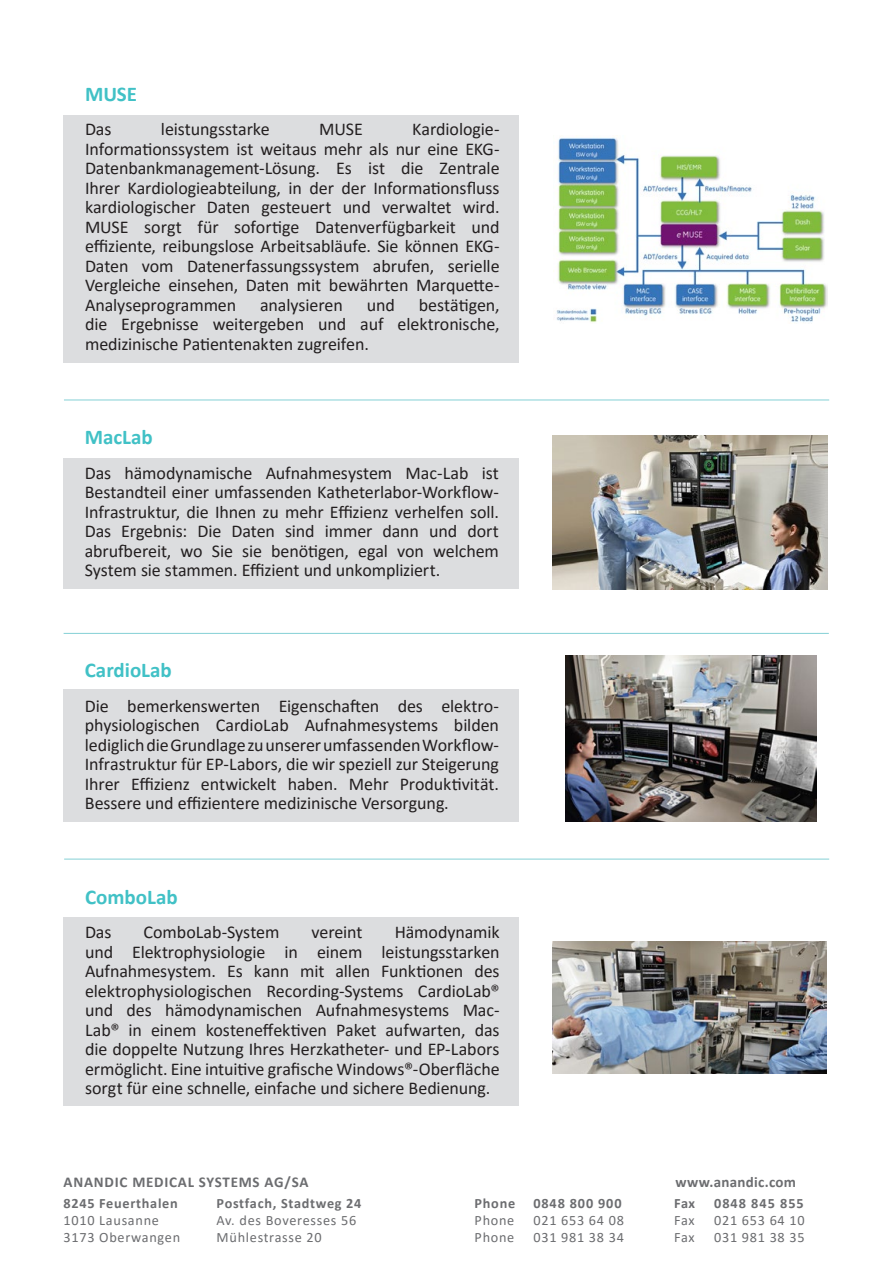
<style>
.page{position:relative;width:893px;height:1263px;background:#fff}
.page>*{position:absolute;margin:0;border:0;box-sizing:border-box;transform-origin:0 0}
.t1{font:700 21px "Calibri";color:#41c1c6}
.t2{font:18px/19.5px "Calibri";letter-spacing:-.005em;color:#231f20;text-align:justify}
.t3{font:700 15px "Calibri";letter-spacing:.045em;color:#6c6d70}
.t4{font:700 15px "Calibri";letter-spacing:.02em;color:#6c6d70}
.t5{font:14.25px "Calibri";letter-spacing:.05em;color:#6c6d70}
.t6{font:700 14.25px "Calibri";letter-spacing:.05em;color:#6c6d70}
.t7{font:700 14.25px "Calibri";letter-spacing:.07em;color:#6c6d70}
</style>
<div class="page">
<div style="left:64px;top:115px;width:455px;height:248px;background:#dcdddf"></div>
<hr style="left:64px;top:400px;width:765px;height:1px;background:#84d0d5">
<div style="left:64px;top:690px;width:455px;height:132px;background:#dcdddf"></div>
<hr style="left:64px;top:633px;width:765px;height:1px;background:#84d0d5">
<div style="left:64px;top:458px;width:454px;height:130px;background:#dcdddf"></div>
<img style="left:553px;top:137px;width:274px;height:186px">
<img style="left:553px;top:436px;width:274px;height:154px">
<div style="left:64px;top:917px;width:455px;height:188px;background:#dcdddf"></div>
<img style="left:552px;top:941px;width:275px;height:132px">
<hr style="left:64px;top:859px;width:765px;height:1px;background:#84d0d5">
<img style="left:566px;top:655px;width:250px;height:166px">
<p class="t1" style="left:85px;top:79px;width:54px">MUSE</p>
<p class="t2" style="left:85px;top:119px;width:28px">Das</p>
<p class="t2" style="left:161px;top:119px;width:110px">leistungsstarke</p>
<p class="t2" style="left:319px;top:119px;width:45px">MUSE</p>
<p class="t2" style="left:85px;top:119px;width:416px;text-indent:327px">Kardiologie-Informationssystem ist weitaus mehr als nur eine EKG-Datenbankmanagement-Lösung. Es ist die Zentrale Ihrer Kardiologieabteilung, in der der Informationsfluss kardiologischer Daten gesteuert und verwaltet wird.<br>MUSE sorgt für sofortige Datenverfügbarkeit und effiziente, reibungslose Arbeitsabläufe. Sie können EKG-Daten vom Datenerfassungssystem abrufen, serielle Vergleiche einsehen, Daten mit bewährten Marquette-Analyseprogrammen</p>
<p class="t2" style="left:85px;top:295px;width:416px;text-indent:334px">bestätigen, die Ergebnisse weitergeben und auf elektronische, medizinische Patientenakten zugreifen.</p>
<p class="t2" style="left:260px;top:295px;width:84px">analysieren</p>
<p class="t2" style="left:367px;top:295px;width:30px">und</p>
<p class="t1" style="left:85px;top:422px;width:70px">MacLab</p>
<p class="t2" style="left:85px;top:462px;width:416px">Das hämodynamische Aufnahmesystem Mac-Lab ist Bestandteil einer umfassenden Katheterlabor-Workflow-Infrastruktur, die Ihnen zu mehr Effizienz verhelfen soll.<br>Das Ergebnis: Die Daten sind immer dann und dort abrufbereit, wo Sie sie benötigen, egal von welchem System sie stammen. Effizient und unkompliziert.</p>
<p class="t1" style="left:85px;top:655px;width:88px">CardioLab</p>
<p class="t2" style="left:85px;top:695px;width:416px">Die bemerkenswerten Eigenschaften des elektro&shy;physiologischen CardioLab Aufnahmesystems bilden lediglichdieGrundlagezuunsererumfassendenWorkflow-Infrastruktur für EP-Labors, die wir speziell zur Steigerung Ihrer Effizienz entwickelt haben. Mehr Produktivität.<br>Bessere und effizientere medizinische Versorgung.</p>
<p class="t1" style="left:85px;top:882px;width:94px">ComboLab</p>
<p class="t2" style="left:85px;top:922px;width:28px">Das</p>
<p class="t2" style="left:144px;top:922px;width:137px">ComboLab-System</p>
<p class="t2" style="left:312px;top:922px;width:53px">vereint</p>
<p class="t2" style="left:85px;top:922px;width:416px;text-indent:310px">Hämodynamik und Elektrophysiologie in einem leistungsstarken Aufnahmesystem. Es kann mit allen Funktionen des elektrophysiologischen Recording-Systems CardioLab® und des hämodynamischen Aufnahmesystems Mac-Lab® in einem kosteneffektiven Paket aufwarten, das die doppelte Nutzung Ihres Herzkatheter- und EP-Labors ermöglicht. Eine intuitive grafische Windows®-Oberfläche sorgt für eine schnelle, einfache und sichere Bedienung.</p>
<p class="t3" style="left:64px;top:1171px;width:246px">ANANDIC MEDICAL SYSTEMS AG/SA</p>
<p class="t4" style="left:676px;top:1171px;width:122px">www.anandic.com</p>
<p class="t6" style="left:64px;top:1193px;width:116px">8245 Feuerthalen</p>
<p class="t6" style="left:217px;top:1193px;width:146px">Postfach, Stadtweg 24</p>
<p class="t6" style="left:475px;top:1193px;width:42px">Phone</p>
<p class="t6" style="left:533px;top:1193px;width:90px">0848 800 900</p>
<p class="t6" style="left:674px;top:1193px;width:23px">Fax</p>
<p class="t7" style="left:714px;top:1193px;width:91px">0848 845 855</p>
<p class="t5" style="left:64px;top:1210px;width:97px">1010 Lausanne</p>
<p class="t5" style="left:217px;top:1210px;width:141px">Av. des Boveresses 56</p>
<p class="t5" style="left:475px;top:1210px;width:41px">Phone</p>
<p class="t5" style="left:533px;top:1210px;width:92px">021 653 64 08</p>
<p class="t5" style="left:674px;top:1210px;width:22px">Fax</p>
<p class="t5" style="left:714px;top:1210px;width:92px">021 653 64 10</p>
<p class="t5" style="left:64px;top:1227px;width:118px">3173 Oberwangen</p>
<p class="t5" style="left:217px;top:1227px;width:107px">Mühlestrasse 20</p>
<p class="t5" style="left:475px;top:1227px;width:41px">Phone</p>
<p class="t5" style="left:533px;top:1227px;width:92px">031 981 38 34</p>
<p class="t5" style="left:674px;top:1227px;width:22px">Fax</p>
<p class="t5" style="left:714px;top:1227px;width:92px">031 981 38 35</p>
</div>
